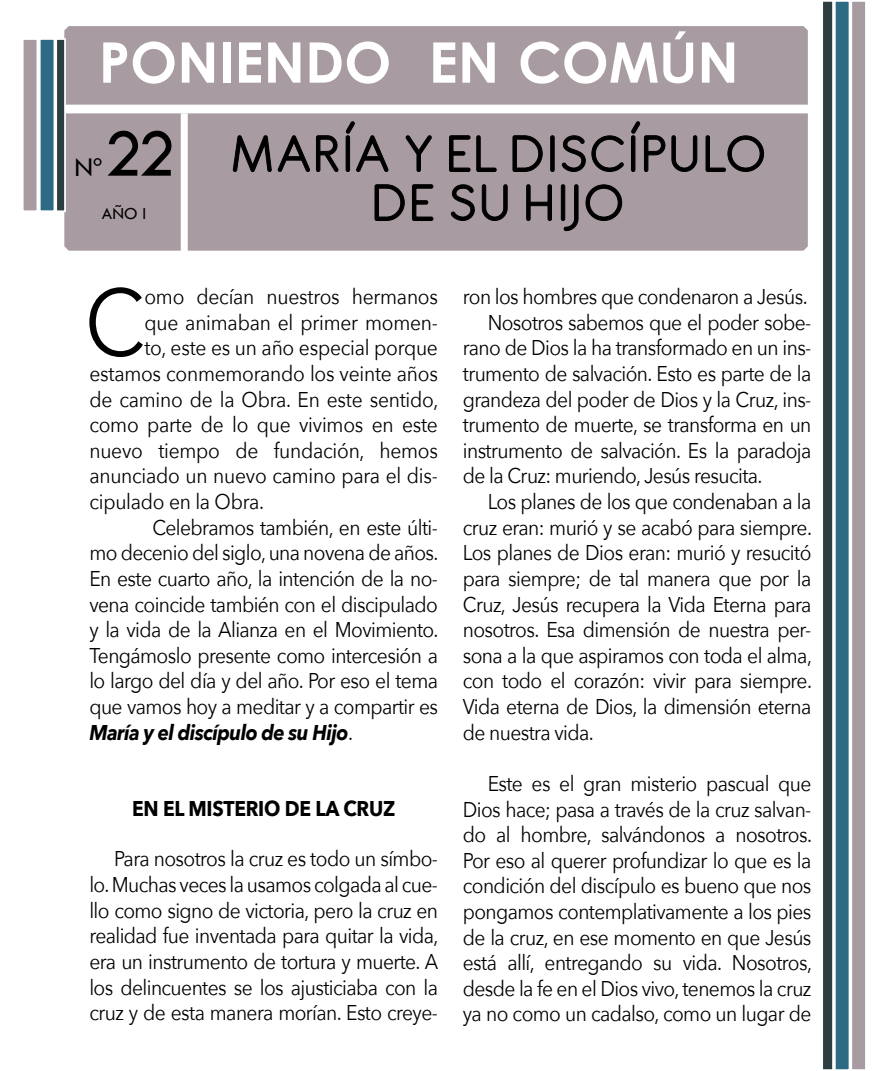
<style>
.page{position:relative;width:881px;height:1071px;background:#fff}
.page>*{position:absolute;margin:0;border:0;box-sizing:border-box;transform-origin:0 0}
.t1{font:93.8px "Avenir Next";color:#000;scale:.9 1}
.t2{font:56px "Antipasto";letter-spacing:.06em;color:#000}
.t3{font:700 56px "Levenim";color:#fff}
.t4{font:28px "Tw Cen";color:#000}
.t5{font:21.35px/25.6px "Avenir Next";letter-spacing:-.03em;color:#000;text-align:justify;scale:.9 1}
.t6{font:21.35px "Avenir Next";letter-spacing:-.01em;color:#000;scale:.9 1}
.t7{font:italic 700 21.35px "Avenir Next";letter-spacing:-.03em;color:#000;scale:.9 1}
.t8{font:700 21.35px "Avenir Next";letter-spacing:-.01em;color:#000;scale:.9 1}
.t9{font:17.5px "Tw Cen";color:#000}
.s1{font-family:"Trebuchet MS"}
.s2{font-family:"Tw Cen";font-size:70px}
.s3{font-weight:400;font-style:normal}
</style>
<div class="page">
<div style="left:820px;top:0;width:13px;height:1071px;background:#2d3e43;border:2px solid #fff"></div>
<div style="left:833px;top:0;width:16px;height:1071px;background:#2d6a83;border:2px solid #fff"></div>
<div style="left:849px;top:0;width:17px;height:1071px;background:#a89ca2;border:2px solid #fff"></div>
<div style="left:64px;top:26px;width:743px;height:225px;background:#a89ca2"></div>
<div style="left:61px;top:105px;width:749px;height:8px;background:#fff"></div>
<div style="left:55px;top:38px;width:11px;height:174px;background:#2d3e43;border:2px solid #fff"></div>
<div style="left:39px;top:38px;width:16px;height:174px;background:#2d6a83;border:2px solid #fff"></div>
<div style="left:22px;top:38px;width:16px;height:174px;background:#a89ca2;border:2px solid #fff"></div>
<div style="left:181px;top:113px;width:7px;height:139px;background:#fff"></div>
<svg style="left:232px;top:135px;width:107px;height:38px"></svg>
<svg style="left:345px;top:121px;width:44px;height:51px"></svg>
<svg style="left:405px;top:135px;width:27px;height:37px"></svg>
<svg style="left:449px;top:135px;width:48px;height:37px"></svg>
<svg style="left:512px;top:135px;width:31px;height:37px"></svg>
<svg style="left:550px;top:135px;width:5px;height:37px"></svg>
<svg style="left:561px;top:135px;width:63px;height:37px"></svg>
<svg style="left:631px;top:121px;width:66px;height:51px"></svg>
<svg style="left:705px;top:135px;width:59px;height:37px"></svg>
<svg style="left:374px;top:184px;width:31px;height:37px"></svg>
<svg style="left:411px;top:184px;width:23px;height:37px"></svg>
<svg style="left:450px;top:184px;width:25px;height:37px"></svg>
<svg style="left:481px;top:184px;width:27px;height:37px"></svg>
<svg style="left:526px;top:184px;width:26px;height:37px"></svg>
<svg style="left:560px;top:184px;width:18px;height:48px"></svg>
<svg style="left:585px;top:184px;width:37px;height:37px"></svg>
<h2 class="t3" style="left:99px;top:30px;width:641px">PONIENDO EN COM<span class="s1">Ú</span>N</h2>
<h2 class="t2" style="left:104px;top:122px;width:663px"><span class="s2">22</span> MARÍA Y EL DISCÍPULO</h2>
<p class="t9" style="left:102px;top:203px;width:46px">AÑO I</p>
<h3 class="t4" style="left:74px;top:150px;width:29px">Nº</h3>
<h2 class="t2" style="left:372px;top:171px;width:252px">DE SU HIJO</h2>
<h1 class="t1" style="left:85px;top:244px;width:69px">C</h1>
<p class="t6" style="left:144px;top:279px;width:327px">omo decían nuestros hermanos</p>
<p class="t6" style="left:144px;top:304px;width:327px">que animaban el primer momen-</p>
<p class="t6" style="left:144px;top:330px;width:327px">to, este es un año especial porque</p>
<p class="t6" style="left:89px;top:356px;width:388px">estamos conmemorando los veinte años</p>
<p class="t6" style="left:89px;top:381px;width:389px">de camino de la Obra. En este sentido,</p>
<p class="t6" style="left:89px;top:407px;width:388px">como parte de lo que vivimos en este</p>
<p class="t6" style="left:89px;top:432px;width:388px">nuevo tiempo de fundación, hemos</p>
<p class="t6" style="left:89px;top:458px;width:388px">anunciado un nuevo camino para el dis-</p>
<p class="t6" style="left:89px;top:484px;width:196px">cipulado en la Obra.</p>
<p class="t5" style="left:152px;top:514px;width:318px">Celebramos también, en este últi-</p>
<p class="t5" style="left:89px;top:539px;width:389px">mo decenio del siglo, una novena de años.</p>
<p class="t5" style="left:89px;top:565px;width:388px">En este cuarto año, la intención de la no-</p>
<p class="t5" style="left:89px;top:590px;width:388px">vena coincide también con el discipulado</p>
<p class="t5" style="left:89px;top:616px;width:389px">y la vida de la Alianza en el Movimiento.</p>
<p class="t5" style="left:89px;top:642px;width:388px">Tengámoslo presente como intercesión a</p>
<p class="t5" style="left:89px;top:667px;width:388px">lo largo del día y del año. Por eso el tema</p>
<p class="t5" style="left:89px;top:693px;width:388px">que vamos hoy a meditar y a compartir es</p>
<p class="t7" style="left:89px;top:714px;width:294px">María y el discípulo de su Hijo<span class="s3">.</span></p>
<p class="t8" style="left:132px;top:790px;width:294px">EN EL MISTERIO DE LA CRUZ</p>
<p class="t5" style="left:89px;top:845px;width:389px;text-indent:25px">Para nosotros la cruz es todo un símbo&shy;lo. Muchas veces la usamos colgada al cue&shy;llo como signo de victoria, pero la cruz en realidad fue inventada para quitar la vida, era un instrumento de tortura y muerte. A los delincuentes se los ajusticiaba con la cruz y de esta manera morían. Esto creye-</p>
<p class="t5" style="left:462px;top:283px;width:384px">ron los hombres que condenaron a Jesús.</p>
<p class="t5" style="left:487px;top:309px;width:361px">Nosotros sabemos que el poder sobe-</p>
<p class="t5" style="left:462px;top:334px;width:388px">rano de Dios la ha transformado en un ins-</p>
<p class="t5" style="left:462px;top:360px;width:388px">trumento de salvación. Esto es parte de la</p>
<p class="t5" style="left:462px;top:385px;width:388px">grandeza del poder de Dios y la Cruz, ins-</p>
<p class="t5" style="left:462px;top:411px;width:388px">trumento de muerte, se transforma en un</p>
<p class="t5" style="left:462px;top:437px;width:388px">instrumento de salvación. Es la paradoja</p>
<p class="t5" style="left:462px;top:462px;width:334px">de la Cruz: muriendo, Jesús resucita.</p>
<p class="t5" style="left:487px;top:488px;width:361px">Los planes de los que condenaban a la</p>
<p class="t5" style="left:462px;top:514px;width:389px">cruz eran: murió y se acabó para siempre.</p>
<p class="t5" style="left:462px;top:539px;width:388px">Los planes de Dios eran: murió y resucitó</p>
<p class="t5" style="left:462px;top:565px;width:388px">para siempre; de tal manera que por la</p>
<p class="t5" style="left:462px;top:590px;width:388px">Cruz, Jesús recupera la Vida Eterna para</p>
<p class="t5" style="left:462px;top:616px;width:388px">nosotros. Esa dimensión de nuestra per-</p>
<p class="t5" style="left:462px;top:642px;width:389px">sona a la que aspiramos con toda el alma,</p>
<p class="t5" style="left:462px;top:667px;width:389px">con todo el corazón: vivir para siempre.</p>
<p class="t5" style="left:462px;top:693px;width:388px">Vida eterna de Dios, la dimensión eterna</p>
<p class="t5" style="left:462px;top:719px;width:147px">de nuestra vida.</p>
<p class="t5" style="left:462px;top:770px;width:389px;text-indent:25px">Este es el gran misterio pascual que Dios hace; pasa a través de la cruz salvan&shy;do al hombre, salvándonos a nosotros.<br>Por eso al querer profundizar lo que es la condición del discípulo es bueno que nos pongamos contemplativamente a los pies de la cruz, en ese momento en que Jesús está allí, entregando su vida. Nosotros, desde la fe en el Dios vivo, tenemos la cruz ya no como un cadalso, como un lugar de</p>
</div>
